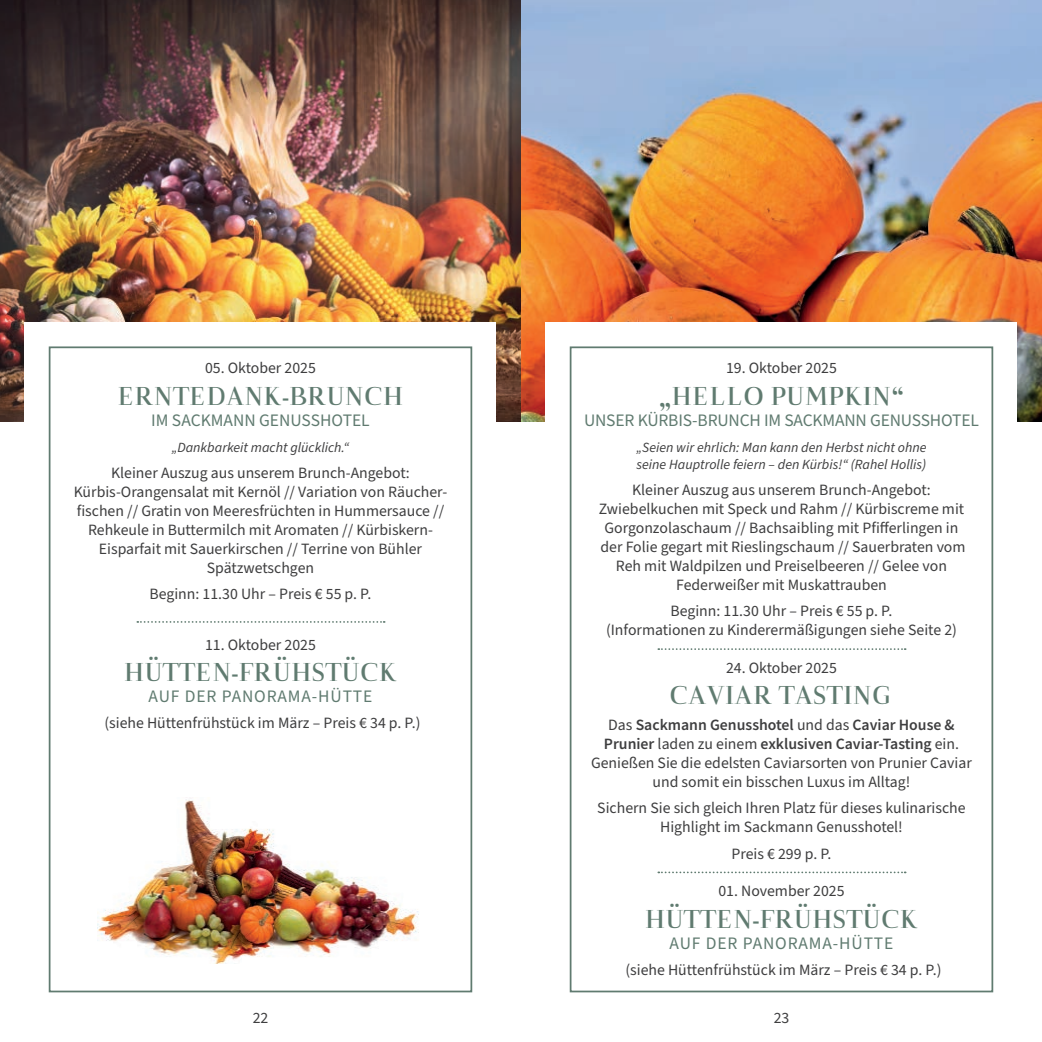
<style>
.page{position:relative;width:1042px;height:1042px;background:#fff}
.page>*{position:absolute;margin:0;border:0;box-sizing:border-box;transform-origin:0 0}
.t1{font:600 26.25px "Naia";color:#607b70}
.t2{font:17.5px "Source Sans Pro";color:#607b70}
.t3{font:17.5px "Source Sans Pro";letter-spacing:.05em;color:#607b70}
.t4{font:15.75px/18.9px "Source Sans Pro";color:#3e3e3f;text-align:center}
.t5{font:italic 14px/16.8px "Source Sans Pro";color:#3e3e3f}
.s1{font-weight:600}
</style>
<div class="page">
<img style="left:521px;top:0;width:521px;height:422px">
<div style="left:546px;top:322px;width:471px;height:670px;background:#fff"></div>
<div style="left:570px;top:346px;width:423px;height:646px;border:2px solid #607b70"></div>
<img style="left:0;top:0;width:521px;height:422px">
<div style="left:25px;top:322px;width:471px;height:670px;background:#fff"></div>
<div style="left:49px;top:346px;width:423px;height:646px;border:2px solid #607b70"></div>
<svg style="left:137px;top:621px;width:248px;height:2px"></svg>
<img style="left:98px;top:799px;width:321px;height:164px">
<svg style="left:658px;top:871px;width:247px;height:2px"></svg>
<svg style="left:658px;top:648px;width:247px;height:2px"></svg>
<p class="t4" style="left:205px;top:359px;width:112px">05. Oktober 2025</p>
<p class="t1" style="left:117px;top:379px;width:288px">ERNTEDANK-BRUNCH</p>
<p class="t2" style="left:151px;top:408px;width:220px">IM SACKMANN GENUSSHOTEL</p>
<p class="t5" style="left:172px;top:439px;width:179px">„Dankbarkeit macht glücklich.“</p>
<p class="t4" style="left:111px;top:464px;width:300px">Kleiner Auszug aus unserem Brunch-Angebot:</p>
<p class="t4" style="left:74px;top:483px;width:375px">Kürbis-Orangensalat mit Kernöl // Variation von Räucher&shy;fischen // Gratin von Meeresfrüchten in Hummersauce // Rehkeule in Buttermilch mit Aromaten // Kürbiskern-Eisparfait mit Sauerkirschen // Terrine von Bühler Spätzwetschgen</p>
<p class="t4" style="left:150px;top:585px;width:223px">Beginn: 11.30 Uhr – Preis € 55 p. P.</p>
<p class="t4" style="left:205px;top:635px;width:112px">11. Oktober 2025</p>
<p class="t1" style="left:124px;top:655px;width:275px">HÜTTEN-FRÜHSTÜCK</p>
<p class="t3" style="left:148px;top:684px;width:225px">AUF DER PANORAMA-HÜTTE</p>
<p class="t4" style="left:104px;top:714px;width:318px">(siehe Hüttenfrühstück im März – Preis € 34 p. P.)</p>
<p class="t4" style="left:726px;top:359px;width:112px">19. Oktober 2025</p>
<p class="t1" style="left:671px;top:379px;width:234px">HELLO PUMPKIN“</p>
<p class="t2" style="left:584px;top:408px;width:396px">UNSER KÜRBIS-BRUNCH IM SACKMANN GENUSSHOTEL</p>
<p class="t5" style="left:636px;top:439px;width:291px">„Seien wir ehrlich: Man kann den Herbst nicht ohne seine Hauptrolle feiern – den Kürbis!“ (Rahel Hollis)</p>
<p class="t4" style="left:632px;top:481px;width:300px">Kleiner Auszug aus unserem Brunch-Angebot:</p>
<p class="t4" style="left:599px;top:500px;width:368px">Zwiebelkuchen mit Speck und Rahm // Kürbiscreme mit Gorgonzolaschaum // Bachsaibling mit Pfifferlingen in der Folie gegart mit Rieslingschaum // Sauerbraten vom Reh mit Waldpilzen und Preiselbeeren // Gelee von Federweißer mit Muskattrauben</p>
<p class="t4" style="left:670px;top:602px;width:223px">Beginn: 11.30 Uhr – Preis € 55 p. P.</p>
<p class="t4" style="left:606px;top:621px;width:352px">(Informationen zu Kinderermäßigungen siehe Seite 2)</p>
<p class="t4" style="left:726px;top:658px;width:112px">24. Oktober 2025</p>
<p class="t1" style="left:669px;top:679px;width:225px">CAVIAR TASTING</p>
<p class="t4" style="left:591px;top:716px;width:382px">Das <span class="s1">Sackmann Genusshotel</span> und das <span class="s1">Caviar House &amp; Prunier</span> laden zu einem <span class="s1">exklusiven Caviar-Tasting</span> ein.<br>Genießen Sie die edelsten Caviarsorten von Prunier Caviar und somit ein bisschen Luxus im Alltag!</p>
<p class="t4" style="left:597px;top:799px;width:370px">Sichern Sie sich gleich Ihren Platz für dieses kulinarische<br>Highlight im Sackmann Genusshotel!</p>
<p class="t4" style="left:731px;top:844px;width:102px">Preis € 299 p. P.</p>
<p class="t4" style="left:718px;top:882px;width:128px">01. November 2025</p>
<p class="t1" style="left:645px;top:902px;width:275px">HÜTTEN-FRÜHSTÜCK</p>
<p class="t3" style="left:669px;top:931px;width:225px">AUF DER PANORAMA-HÜTTE</p>
<p class="t4" style="left:625px;top:961px;width:318px">(siehe Hüttenfrühstück im März – Preis € 34 p. P.)</p>
<p class="t1" style="left:658px;top:395px;width:15px">”</p>
<p class="t4" style="left:253px;top:1009px;width:17px">22</p>
<p class="t4" style="left:773px;top:1009px;width:17px">23</p>
</div>
